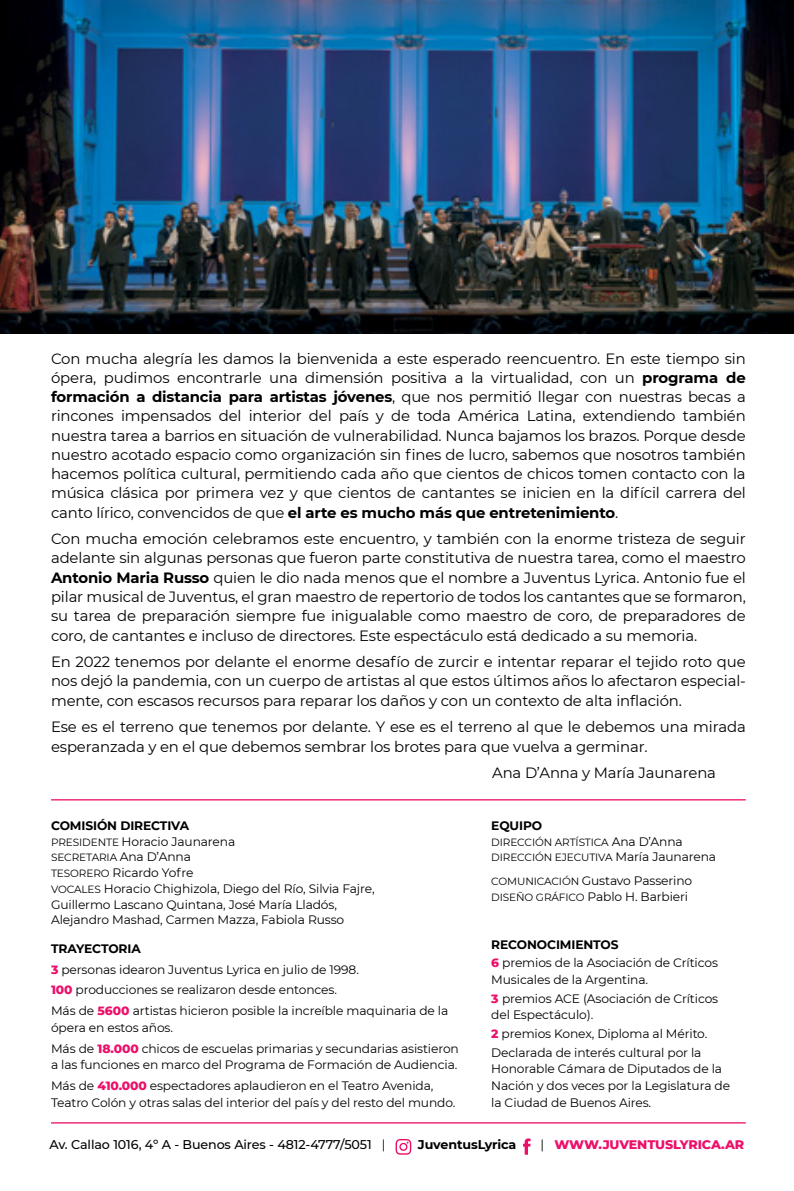
<style>
.page{position:relative;width:794px;height:1191px;background:#fff}
.page>*{position:absolute;margin:0;border:0;box-sizing:border-box;transform-origin:0 0}
.t1{font:14.88px/19.2px "Montserrat";letter-spacing:-.01em;color:#000;text-align:justify}
.t2{font:500 12.6px "Montserrat";letter-spacing:-.01em;color:#000}
.t3{font:800 12.6px "Montserrat";letter-spacing:-.01em;color:#ed0f69}
.t4{font:700 12.6px "Montserrat";letter-spacing:-.01em;color:#000}
.t5{font:12.25px/20.8px "Montserrat";letter-spacing:-.01em;color:#000}
.t6{font:700 12.25px/15.8px "Montserrat";letter-spacing:-.01em;color:#000}
.t7{font:10.5px/15.8px "Montserrat";letter-spacing:-.01em;color:#000}
.s1{font-weight:700}
.s2{font-weight:400;font-size:10.5px}
.s3{font-weight:400}
.s4{font-size:12.25px}
.s5{font-size:10.5px}
.s6{font-weight:800;color:#ed0f69}
.s7{font-weight:400;color:#000}
</style>
<div class="page">
<img style="left:0;top:0;width:794px;height:334px">
<svg style="left:395px;top:1139px;width:16px;height:15px"></svg>
<svg style="left:523px;top:1138px;width:7px;height:16px"></svg>
<hr style="left:51px;top:1122px;width:695px;height:1px;background:#ed0f69">
<hr style="left:51px;top:799px;width:695px;height:1px;background:#ed0f69">
<p class="t1" style="left:51px;top:348px;width:696px">Con mucha alegría les damos la bienvenida a este esperado reencuentro. En este tiempo sin ópera, pudimos encontrarle una dimensión positiva a la virtualidad, con un <span class="s1">programa de formación a distancia para artistas jóvenes</span>, que nos permitió llegar con nuestras becas a rincones impensados del interior del país y de toda América Latina, extendiendo también nuestra tarea a barrios en situación de vulnerabilidad. Nunca bajamos los brazos. Porque desde nuestro acotado espacio como organización sin fines de lucro, sabemos que nosotros también hacemos política cultural, permitiendo cada año que cientos de chicos tomen contacto con la música clásica por primera vez y que cientos de cantantes se inicien en la difícil carrera del canto lírico, convencidos de que <span class="s1">el arte es mucho más que entretenimiento</span>.</p>
<p class="t1" style="left:51px;top:529px;width:696px">Con mucha emoción celebramos este encuentro, y también con la enorme tristeza de seguir adelante sin algunas personas que fueron parte constitutiva de nuestra tarea, como el maestro <span class="s1">Antonio Maria Russo</span> quien le dio nada menos que el nombre a Juventus Lyrica. Antonio fue el pilar musical de Juventus, el gran maestro de repertorio de todos los cantantes que se formaron, su tarea de preparación siempre fue inigualable como maestro de coro, de preparadores de coro, de cantantes e incluso de directores. Este espectáculo está dedicado a su memoria.</p>
<p class="t1" style="left:51px;top:652px;width:696px">En 2022 tenemos por delante el enorme desafío de zurcir e intentar reparar el tejido roto que nos dejó la pandemia, con un cuerpo de artistas al que estos últimos años lo afectaron especial&shy;mente, con escasos recursos para reparar los daños y con un contexto de alta inflación.</p>
<p class="t1" style="left:51px;top:717px;width:696px">Ese es el terreno que tenemos por delante. Y ese es el terreno al que le debemos una mirada esperanzada y en el que debemos sembrar los brotes para que vuelva a germinar.</p>
<p class="t1" style="left:492px;top:763px;width:225px">Ana D’Anna y María Jaunarena</p>
<p class="t6" style="left:51px;top:817px;width:186px">COMISIÓN DIRECTIVA<br><span class="s2">PRESIDENTE</span> <span class="s3">Horacio Jaunarena</span></p>
<p class="t7" style="left:51px;top:849px;width:141px">SECRETARIA <span class="s4">Ana D’Anna</span></p>
<p class="t5" style="left:51px;top:864px;width:325px;line-height:15.8px"><span class="s5">TESORERO</span> Ricardo Yofre<br><span class="s5">VOCALES</span> Horacio Chighizola, Diego del Río, Silvia Fajre, Guillermo Lascano Quintana, José María Lladós, Alejandro Mashad, Carmen Mazza, Fabiola Russo</p>
<p class="t5" style="left:51px;top:937px;width:399px"><span class="s1">TRAYECTORIA<br></span><span class="s6">3</span> personas idearon Juventus Lyrica en julio de 1998.<br><span class="s6">100</span> producciones se realizaron desde entonces.<br>Más de <span class="s6">5600</span> artistas hicieron posible la increíble maquinaria de la</p>
<p class="t5" style="left:51px;top:1016px;width:409px">ópera en estos años.<br>Más de <span class="s6">18.000</span> chicos de escuelas primarias y secundarias asistieron</p>
<p class="t5" style="left:51px;top:1054px;width:408px">a las funciones en marco del Programa de Formación de Audiencia.<br>Más de <span class="s6">410.000</span> espectadores aplaudieron en el Teatro Avenida,</p>
<p class="t5" style="left:51px;top:1091px;width:406px">Teatro Colón y otras salas del interior del país y del resto del mundo.</p>
<p class="t6" style="left:491px;top:817px;width:52px">EQUIPO</p>
<p class="t7" style="left:491px;top:833px;width:226px">DIRECCIÓN ARTÍSTICA <span class="s4">Ana D’Anna<br></span>DIRECCIÓN EJECUTIVA <span class="s4">María Jaunarena</span></p>
<p class="t5" style="left:491px;top:872px;width:202px;line-height:15.8px"><span class="s5">COMUNICACIÓN</span> Gustavo Passerino<br><span class="s5">DISEÑO GRÁFICO</span> Pablo H. Barbieri</p>
<p class="t5" style="left:491px;top:934px;width:228px;line-height:18.7px"><span class="s1">RECONOCIMIENTOS<br></span><span class="s6">6</span> premios de la Asociación de Críticos</p>
<p class="t5" style="left:491px;top:969px;width:228px;line-height:18.7px">Musicales de la Argentina.<br><span class="s6">3</span> premios ACE (Asociación de Críticos</p>
<p class="t5" style="left:491px;top:1005px;width:217px;line-height:18.7px">del Espectáculo).<br><span class="s6">2</span> premios Konex, Diploma al Mérito.<br>Declarada de interés cultural por la</p>
<p class="t5" style="left:491px;top:1060px;width:240px;line-height:16.6px">Honorable Cámara de Diputados de la<br>Nación y dos veces por la Legislatura de la Ciudad de Buenos Aires.</p>
<p class="t2" style="left:50px;top:1136px;width:337px">Av. Callao 1016, 4º A - Buenos Aires - 4812-4777/5051 <span class="s3">|</span></p>
<p class="t4" style="left:418px;top:1135px;width:100px">JuventusLyrica</p>
<p class="t3" style="left:540px;top:1135px;width:205px"><span class="s7">|</span> WWW.JUVENTUSLYRICA.AR</p>
</div>
